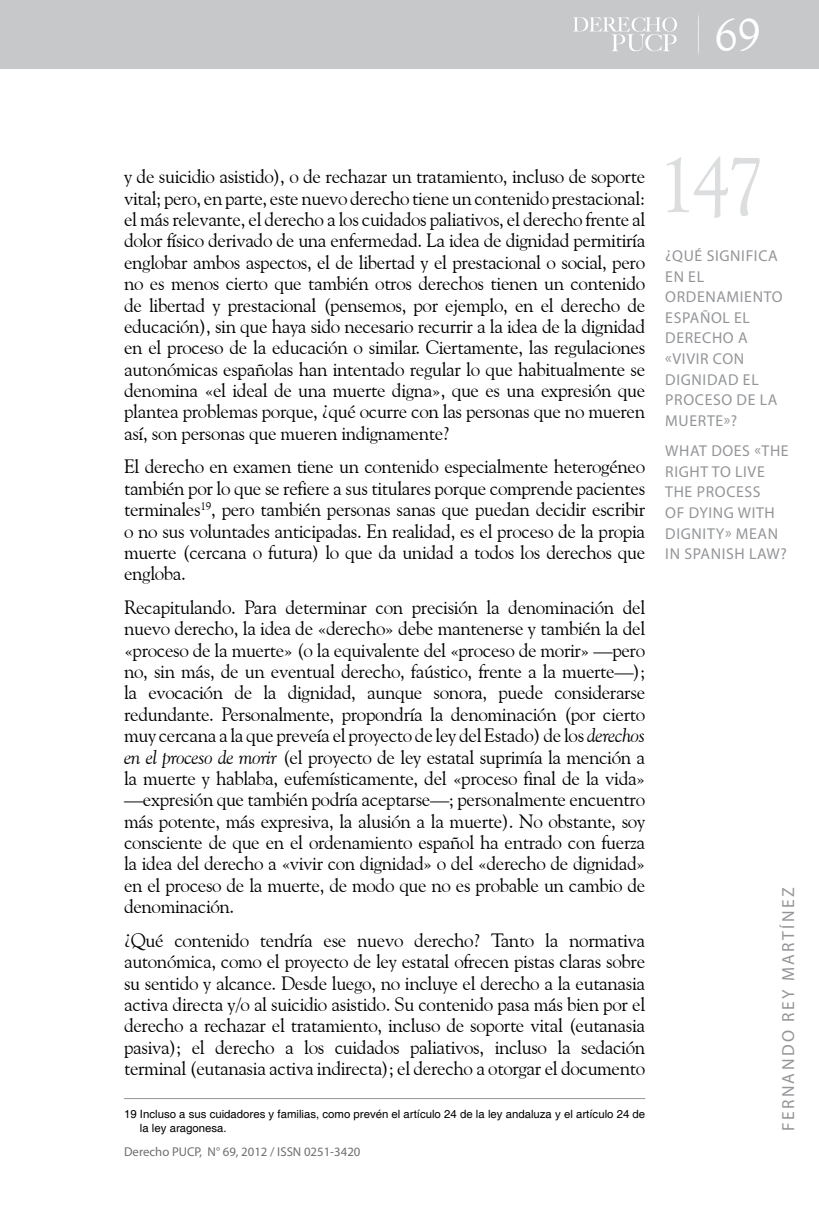
<style>
.page{position:relative;width:819px;height:1206px;background:#fff}
.page>*{position:absolute;margin:0;border:0;box-sizing:border-box;transform-origin:0 0}
.t1{font:78.75px "Goudy Old Style BT";color:#dcddde}
.t2{font:46.38px "Goudy Old Style BT";color:#fff}
.t3{font:19.25px/21.3px "Goudy Old Style BT";letter-spacing:-.02em;color:#000;text-align:justify}
.t4{font:17.5px "Myriad Pro";letter-spacing:.14em;color:#939598}
.t5{font:15.75px/20.7px "Myriad Pro";letter-spacing:.04em;color:#939598}
.t6{font:12.78px "Myriad Pro";color:#6d6e71}
.t7{font:11.38px/14px "Helvetica";color:#000}
.s1{font-style:italic}
</style>
<div class="page">
<div style="left:0;top:0;width:819px;height:69px;background:#c7c8ca"></div>
<svg style="left:573px;top:17px;width:104px;height:34px"></svg>
<hr style="left:124px;top:1098px;width:521px;height:1px;background:#939598">
<h2 class="t2" style="left:714px;top:6px;width:47px">69</h2>
<p class="t3" style="left:124px;top:166px;width:523px">y de suicidio asistido), o de rechazar un tratamiento, incluso de soporte vital; pero, en parte, este nuevo derecho tiene un contenido prestacional: el más relevante, el derecho a los cuidados paliativos, el derecho frente al dolor físico derivado de una enfermedad. La idea de dignidad permitiría englobar ambos aspectos, el de libertad y el prestacional o social, pero no es menos cierto que también otros derechos tienen un contenido de libertad y prestacional (pensemos, por ejemplo, en el derecho de educación), sin que haya sido necesario recurrir a la idea de la dignidad en el proceso de la educación o similar. Ciertamente, las regulaciones autonómicas españolas han intentado regular lo que habitualmente se denomina «el ideal de una muerte digna», que es una expresión que plantea problemas porque, ¿qué ocurre con las personas que no mueren así, son personas que mueren indignamente?</p>
<p class="t3" style="left:124px;top:456px;width:522px">El derecho en examen tiene un contenido especialmente heterogéneo también por lo que se refiere a sus titulares porque comprende pacientes terminales<sup>19</sup>, pero también personas sanas que puedan decidir escribir o no sus voluntades anticipadas. En realidad, es el proceso de la propia muerte (cercana o futura) lo que da unidad a todos los derechos que engloba.</p>
<p class="t3" style="left:124px;top:596px;width:523px">Recapitulando. Para determinar con precisión la denominación del nuevo derecho, la idea de «derecho» debe mantenerse y también la del «proceso de la muerte» (o la equivalente del «proceso de morir» —pero no, sin más, de un eventual derecho, faústico, frente a la muerte—); la evocación de la dignidad, aunque sonora, puede considerarse redundante. Personalmente, propondría la denominación (por cierto muy cercana a la que preveía el proyecto de ley del Estado) de los <span class="s1">derechos en el proceso de morir</span> (el proyecto de ley estatal suprimía la mención a la muerte y hablaba, eufemísticamente, del «proceso final de la vida» —expresión que también podría aceptarse—; personalmente encuentro más potente, más expresiva, la alusión a la muerte). No obstante, soy consciente de que en el ordenamiento español ha entrado con fuerza la idea del derecho a «vivir con dignidad» o del «derecho de dignidad» en el proceso de la muerte, de modo que no es probable un cambio de denominación.</p>
<p class="t3" style="left:124px;top:929px;width:522px">¿Qué contenido tendría ese nuevo derecho? Tanto la normativa autonómica, como el proyecto de ley estatal ofrecen pistas claras sobre su sentido y alcance. Desde luego, no incluye el derecho a la eutanasia activa directa y/o al suicidio asistido. Su contenido pasa más bien por el derecho a rechazar el tratamiento, incluso de soporte vital (eutanasia pasiva); el derecho a los cuidados paliativos, incluso la sedación terminal (eutanasia activa indirecta); el derecho a otorgar el documento</p>
<p class="t7" style="left:140px;top:1106px;width:506px;text-indent:-16px">19 Incluso a sus cuidadores y familias, como prevén el artículo 24 de la ley andaluza y el artículo 24 de la ley aragonesa.</p>
<p class="t6" style="left:124px;top:1144px;width:160px">DERECHO PUCP, N° 69, 2012 / ISSN</p>
<p class="t6" style="left:304px;top:1144px;width:58px">0251-3420</p>
<h1 class="t1" style="left:657px;top:136px;width:109px">147</h1>
<p class="t5" style="left:665px;top:245px;width:119px">¿QUÉ SIGNIFICA<br>EN EL<br>ORDENAMIENTO<br>ESPAÑOL EL<br>DERECHO A «VIVIR CON<br>DIGNIDAD EL<br>PROCESO DE LA<br>MUERTE»?</p>
<p class="t5" style="left:665px;top:440px;width:125px">WHAT DOES «THE<br>RIGHT TO LIVE<br>THE PROCESS<br>OF DYING WITH<br>DIGNITY» MEAN<br>IN SPANISH LAW?</p>
<p class="t4" style="left:777px;top:1131px;width:246px;rotate:-90deg">FERNANDO REY MARTÍNEZ</p>
</div>
